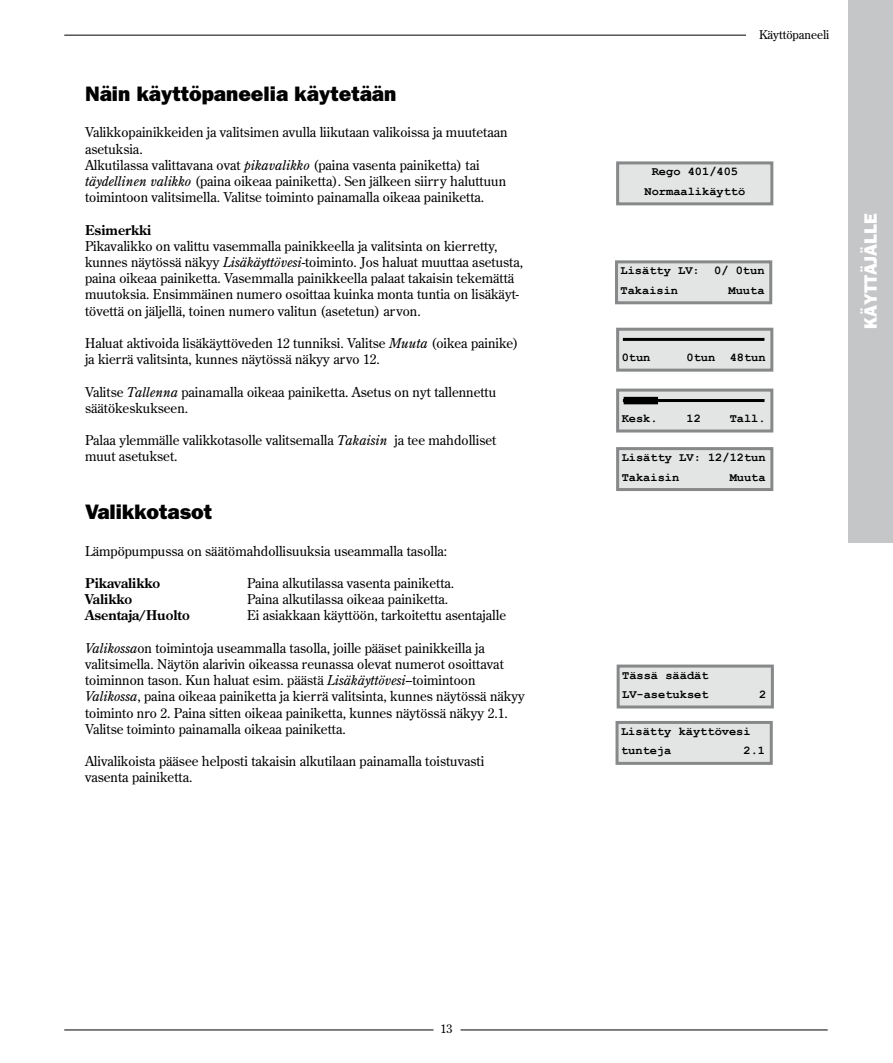
<style>
.page{position:relative;width:893px;height:1063px;background:#fff}
.page>*{position:absolute;margin:0;border:0;box-sizing:border-box;transform-origin:0 0}
.t1{font:800 21px "Franklin Gothic";color:#000}
.t2{font:800 18px "Franklin Gothic";color:#fff}
.t3{font:13.5px/16.2px "Century Old Style";color:#000}
.t4{font:700 13.5px "Century Old Style";color:#000}
.t5{font:700 12px/19.5px "Courier New";color:#000}
.t6{font:12px "Century Old Style";letter-spacing:-.005em;color:#000}
.s1{font-style:italic}
</style>
<div class="page">
<hr style="left:64px;top:1030px;width:764px;height:1px;background:#000">
<hr style="left:64px;top:35px;width:764px;height:1px;background:#000">
<div style="left:434px;top:1025px;width:26px;height:10px;background:#fff"></div>
<div style="left:848px;top:0;width:45px;height:543px;background:#c5c6c8"></div>
<div style="left:746px;top:26px;width:96px;height:15px;background:#fff"></div>
<div style="left:618px;top:163px;width:154px;height:41px;background:#e3e4e4"></div>
<div style="left:616px;top:161px;width:157px;height:44px;border:3px solid #878889"></div>
<div style="left:616px;top:262px;width:155px;height:41px;background:#e3e4e4"></div>
<div style="left:615px;top:260px;width:157px;height:44px;border:3px solid #878889"></div>
<div style="left:617px;top:722px;width:154px;height:41px;background:#e3e4e4"></div>
<div style="left:615px;top:721px;width:158px;height:44px;border:3px solid #878889"></div>
<div style="left:618px;top:666px;width:154px;height:41px;background:#e3e4e4"></div>
<div style="left:617px;top:665px;width:157px;height:44px;border:3px solid #878889"></div>
<div style="left:618px;top:449px;width:154px;height:41px;background:#e3e4e4"></div>
<div style="left:616px;top:447px;width:157px;height:44px;border:3px solid #878889"></div>
<div style="left:618px;top:390px;width:154px;height:41px;background:#e3e4e4"></div>
<div style="left:616px;top:389px;width:157px;height:44px;border:3px solid #878889"></div>
<hr style="left:623px;top:399px;width:141px;height:3px;background:#000">
<div style="left:624px;top:397px;width:34px;height:7px;background:#000"></div>
<div style="left:618px;top:329px;width:154px;height:41px;background:#e3e4e4"></div>
<div style="left:616px;top:328px;width:157px;height:44px;border:3px solid #878889"></div>
<hr style="left:623px;top:338px;width:141px;height:3px;background:#000">
<h1 class="t1" style="left:85px;top:81px;width:313px">Näin käyttöpaneelia käytetään</h1>
<p class="t3" style="left:85px;top:124px;width:424px">Valikkopainikkeiden ja valitsimen avulla liikutaan valikoissa ja muutetaan asetuksia.<br>Alkutilassa valittavana ovat <span class="s1">pikavalikko</span> (paina vasenta painiketta) tai <span class="s1">täydellinen valikko</span> (paina oikeaa painiketta). Sen jälkeen siirry haluttuun toimintoon valitsimella. Valitse toiminto painamalla oikeaa painiketta.</p>
<p class="t4" style="left:85px;top:221px;width:68px">Esimerkki</p>
<p class="t3" style="left:85px;top:238px;width:440px">Pikavalikko on valittu vasemmalla painikkeella ja valitsinta on kierretty, kunnes näytössä näkyy <span class="s1">Lisäkäyttövesi-</span>toiminto. Jos haluat muuttaa asetusta, paina oikeaa painiketta. Vasemmalla painikkeella palaat takaisin tekemättä muutoksia. Ensimmäinen numero osoittaa kuinka monta tuntia on lisäkäyt&shy;tövettä on jäljellä, toinen numero valitun (asetetun) arvon.</p>
<p class="t3" style="left:85px;top:335px;width:435px">Haluat aktivoida lisäkäyttöveden 12 tunniksi. Valitse <span class="s1">Muuta</span> (oikea painike) ja kierrä valitsinta, kunnes näytössä näkyy arvo 12.</p>
<p class="t3" style="left:85px;top:383px;width:413px">Valitse <span class="s1">Tallenna</span> painamalla oikeaa painiketta. Asetus on nyt tallennettu säätökeskukseen.</p>
<p class="t3" style="left:85px;top:432px;width:413px">Palaa ylemmälle valikkotasolle valitsemalla <span class="s1">Takaisin</span> ja tee mahdolliset muut asetukset.</p>
<h1 class="t1" style="left:85px;top:499px;width:129px">Valikkotasot</h1>
<p class="t3" style="left:85px;top:542px;width:364px">Lämpöpumpussa on säätömahdollisuuksia useammalla tasolla:</p>
<p class="t4" style="left:85px;top:574px;width:77px">Pikavalikko</p>
<p class="t3" style="left:247px;top:575px;width:209px">Paina alkutilassa vasenta painiketta.</p>
<p class="t4" style="left:85px;top:590px;width:49px">Valikko</p>
<p class="t3" style="left:247px;top:591px;width:203px">Paina alkutilassa oikeaa painiketta.</p>
<p class="t4" style="left:85px;top:607px;width:106px">Asentaja/Huolto</p>
<p class="t3" style="left:247px;top:607px;width:260px">Ei asiakkaan käyttöön, tarkoitettu asentajalle</p>
<p class="t3" style="left:85px;top:640px;width:441px"><span class="s1">Valikossa</span>on toimintoja useammalla tasolla, joille pääset painikkeilla ja valitsimella. Näytön alarivin oikeassa reunassa olevat numerot osoittavat toiminnon tason. Kun haluat esim. päästä <span class="s1">Lisäkäyttövesi-</span>-toimintoon <span class="s1">Valikossa</span>, paina oikeaa painiketta ja kierrä valitsinta, kunnes näytössä näkyy toiminto nro 2. Paina sitten oikeaa painiketta, kunnes näytössä näkyy 2.1.<br>Valitse toiminto painamalla oikeaa painiketta.</p>
<p class="t3" style="left:85px;top:753px;width:401px">Alivalikoista pääsee helposti takaisin alkutilaan painamalla toistuvasti vasenta painiketta.</p>
<p class="t6" style="left:440px;top:1021px;width:13px">13</p>
<p class="t6" style="left:759px;top:26px;width:72px">Käyttöpaneeli</p>
<p class="t5" style="left:644px;top:162px;width:102px;text-align:center">Rego 401/405<br>Normaalikäyttö</p>
<p class="t5" style="left:621px;top:260px;width:145px">Lisätty LV: 0/ 0tun<br>Takaisin</p>
<p class="t5" style="left:729px;top:280px;width:37px">Muuta</p>
<p class="t5" style="left:622px;top:347px;width:30px">0tun</p>
<p class="t5" style="left:686px;top:347px;width:81px">0tun 48tun</p>
<p class="t5" style="left:622px;top:408px;width:37px">Kesk.</p>
<p class="t5" style="left:686px;top:408px;width:16px">12</p>
<p class="t5" style="left:730px;top:408px;width:37px">Tall.</p>
<p class="t5" style="left:622px;top:447px;width:145px">Lisätty LV: 12/12tun<br>Takaisin</p>
<p class="t5" style="left:730px;top:467px;width:37px">Muuta</p>
<h2 class="t2" style="left:860px;top:329px;width:116px;rotate:-90deg">KÄYTTÄJÄLLE</h2>
<p class="t5" style="left:622px;top:665px;width:88px">Tässä säädät<br>LV-asetukset</p>
<p class="t5" style="left:759px;top:684px;width:9px">2</p>
<p class="t5" style="left:621px;top:721px;width:131px">Lisätty käyttövesi tunteja</p>
<p class="t5" style="left:743px;top:741px;width:23px">2.1</p>
</div>
